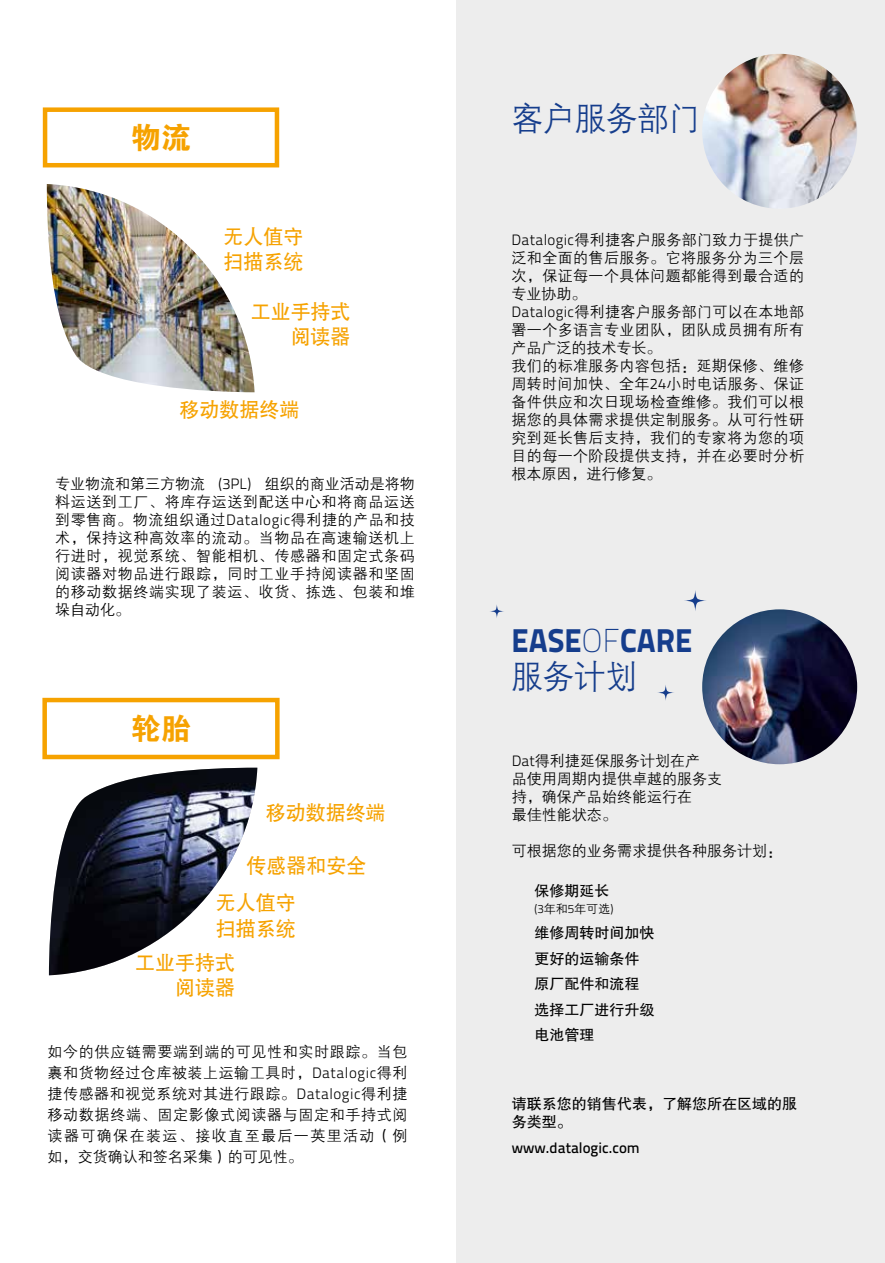
<style>
.page{position:relative;width:885px;height:1263px;background:#fff}
.page>*{position:absolute;margin:0;border:0;box-sizing:border-box;transform-origin:0 0}
.t1{font:33px "FZZDXK GBK1 0";color:#153d8c;scale:.95 1}
.t2{font:800 33px "Titillium Text 22 L";color:#153d8c;scale:.95 1}
.t3{font:30px "FZDHTK GBK1 0";color:#f6a200}
.t4{font:21px/25.2px "FZHTJW GB1 0";color:#f6a200;scale:.95 1}
.t5{font:15px/18px "FZZDXK GBK1 0";letter-spacing:.025em;color:#000;text-align:justify}
.t6{font:15px/18px "FZZDXK GBK1 0";color:#000}
.t7{font:15px/25.5px "FZHTJW GB1 0";color:#000}
.t8{font:500 15px "Titillium Text 22 L";color:#000}
.t9{font:12px "FZZDXK GBK1 0";color:#000}
.s1{font-family:"Titillium Text 22 L";font-weight:300}
.s2{font-weight:100}
</style>
<div class="page">
<hr style="left:884px;top:0;width:1px;height:1263px;background:#153d8c">
<div style="left:456px;top:0;width:428px;height:1263px;background:#ededed"></div>
<img style="left:702px;top:54px;width:155px;height:155px;border-radius:77px">
<img style="left:702px;top:609px;width:155px;height:155px;border-radius:77px">
<svg style="left:490px;top:605px;width:14px;height:13px"></svg>
<svg style="left:684px;top:590px;width:22px;height:21px"></svg>
<svg style="left:657px;top:685px;width:17px;height:16px"></svg>
<img style="left:47px;top:184px;width:207px;height:208px">
<img style="left:49px;top:768px;width:208px;height:207px">
<div style="left:42px;top:698px;width:237px;height:61px;border:4px solid #f6a200"></div>
<div style="left:43px;top:107px;width:236px;height:60px;border:4px solid #f6a200"></div>
<h2 class="t3" style="left:131px;top:121px;width:61px">物流</h2>
<h3 class="t4" style="left:223px;top:224px;width:86px">无人值守扫描系统</h3>
<h3 class="t4" style="left:251px;top:299px;width:106px;text-align:right">工业手持式阅读器</h3>
<h3 class="t4" style="left:179px;top:397px;width:128px">移动数据终端</h3>
<p class="t5" style="left:55px;top:475px;width:361px">专业物流和第三方物流 <span class="s1">(3PL)</span> 组织的商业活动是将物料运送到工厂、将库存运送到配送中心和将商品运送到零售商。物流组织通过<span class="s1">Datalogic</span>得利捷的产品和技术，保持这种高效率的流动。当物品在高速输送机上行进时，视觉系统、智能相机、传感器和固定式条码阅读器对物品进行跟踪，同时工业手持阅读器和坚固的移动数据终端实现了装运、收货、拣选、包装和堆垛自动化。</p>
<h2 class="t3" style="left:131px;top:712px;width:61px">轮胎</h2>
<h3 class="t4" style="left:266px;top:800px;width:128px">移动数据终端</h3>
<h3 class="t4" style="left:246px;top:853px;width:127px">传感器和安全</h3>
<h3 class="t4" style="left:216px;top:891px;width:86px">无人值守扫描系统</h3>
<h3 class="t4" style="left:135px;top:950px;width:106px;text-align:right">工业手持式阅读器</h3>
<p class="t5" style="left:48px;top:1042px;width:361px;line-height:21px">如今的供应链需要端到端的可见性和实时跟踪。当包裹和货物经过仓库被装上运输工具时，<span class="s1">Datalogic</span>得利捷传感器和视觉系统对其进行跟踪。<span class="s1">Datalogic</span>得利捷移动数据终端、固定影像式阅读器与固定和手持式阅读器可确保在装运、接收直至最后一英里活动（例如，交货确认和签名采集）的可见性。</p>
<h1 class="t1" style="left:512px;top:100px;width:199px">客户服务部门</h1>
<p class="t5" style="left:511px;top:231px;width:294px;text-align:left"><span class="s1">Datalogic</span>得利捷客户服务部门致力于提供广泛和全面的售后服务。它将服务分为三个层次，保证每一个具体问题都能得到最合适的专业协助。<br><span class="s1">Datalogic</span>得利捷客户服务部门可以在本地部署一个多语言专业团队，团队成员拥有所有产品广泛的技术专长。<br>我们的标准服务内容包括：延期保修、维修周转时间加快、全年<span class="s1">24</span>小时电话服务、保证备件供应和次日现场检查维修。我们可以根据您的具体需求提供定制服务。从可行性研究到延长售后支持，我们的专家将为您的项目的每一个阶段提供支持，并在必要时分析根本原因，进行修复。</p>
<h1 class="t2" style="left:511px;top:614px;width:192px">EASE<span class="s2">OF</span>CARE</h1>
<h1 class="t1" style="left:511px;top:658px;width:133px">服务计划</h1>
<p class="t6" style="left:512px;top:752px;width:211px"><span class="s1">Dat</span>得利捷延保服务计划在产<br>品使用周期内提供卓越的服务支持，确保产品始终能运行在<br>最佳性能状态。</p>
<p class="t6" style="left:512px;top:842px;width:271px">可根据您的业务需求提供各种服务计划：</p>
<p class="t7" style="left:534px;top:878px;width:76px">保修期延长</p>
<p class="t9" style="left:534px;top:902px;width:80px"><span class="s1">(3</span>年和<span class="s1">5</span>年可选<span class="s1">)</span></p>
<p class="t7" style="left:534px;top:920px;width:121px">维修周转时间加快更好的运输条件原厂配件和流程选择工厂进行升级电池管理</p>
<p class="t7" style="left:512px;top:1095px;width:287px;line-height:18px">请联系您的销售代表，了解您所在区域的服务类型。</p>
<p class="t8" style="left:512px;top:1136px;width:129px">www.datalogic.com</p>
</div>
